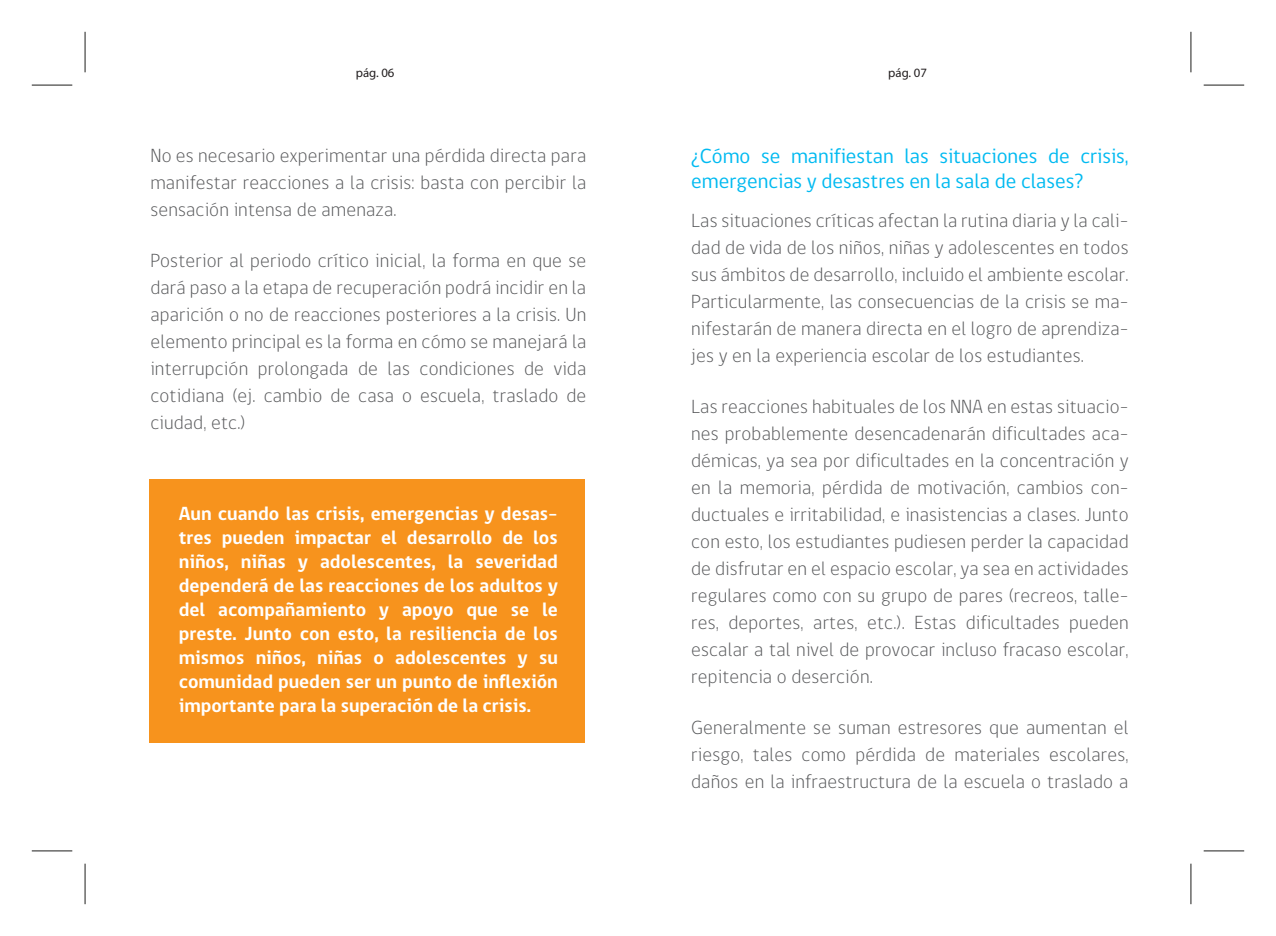
<style>
.page{position:relative;width:1276px;height:936px;background:#fff}
.page>*{position:absolute;margin:0;border:0;box-sizing:border-box;transform-origin:0 0}
.t1{font:21px/25.2px "gob CL";color:#00baf1}
.t2{font:300 19.5px/27px "gob CL";letter-spacing:.01em;color:#57585a;text-align:justify}
.t3{font:700 19.5px/24px "gob CL";color:#fff;text-align:justify}
.t4{font:12.75px "Myriad Pro";color:#231f20}
</style>
<div class="page">
<div style="left:149px;top:480px;width:436px;height:263px;background:#f7931d"></div>
<hr style="left:32px;top:85px;width:40px;height:1px;background:#1d1d1b">
<hr style="left:1203px;top:85px;width:41px;height:1px;background:#1d1d1b">
<hr style="left:32px;top:850px;width:40px;height:1px;background:#1d1d1b">
<hr style="left:1203px;top:850px;width:41px;height:1px;background:#1d1d1b">
<hr style="left:85px;top:32px;width:1px;height:40px;background:#1d1d1b">
<hr style="left:85px;top:863px;width:1px;height:41px;background:#1d1d1b">
<hr style="left:1190px;top:32px;width:1px;height:40px;background:#1d1d1b">
<hr style="left:1190px;top:863px;width:1px;height:41px;background:#1d1d1b">
<p class="t4" style="left:356px;top:66px;width:40px">pág. 06</p>
<p class="t4" style="left:888px;top:66px;width:40px">pág. 07</p>
<p class="t2" style="left:150px;top:142px;width:437px">No es necesario experimentar una pérdida directa para manifestar reacciones a la crisis: basta con percibir la sensación intensa de amenaza.</p>
<p class="t2" style="left:150px;top:247px;width:437px">Posterior al periodo crítico inicial, la forma en que se dará paso a la etapa de recuperación podrá incidir en la aparición o no de reacciones posteriores a la crisis. Un elemento principal es la forma en cómo se manejará la interrupción prolongada de las condiciones de vida cotidiana (ej. cambio de casa o escuela, traslado de ciudad, etc.)</p>
<p class="t3" style="left:179px;top:501px;width:381px">Aun cuando las crisis, emergencias y desas&shy;tres pueden impactar el desarrollo de los niños, niñas y adolescentes, la severidad dependerá de las reacciones de los adultos y del acompañamiento y apoyo que se le preste. Junto con esto, la resiliencia de los mismos niños, niñas o adolescentes y su comunidad pueden ser un punto de inflexión importante para la superación de la crisis.</p>
<p class="t1" style="left:691px;top:143px;width:439px">¿Cómo se manifiestan las situaciones de crisis, emergencias y desastres en la sala de clases?</p>
<p class="t2" style="left:691px;top:207px;width:439px">Las situaciones críticas afectan la rutina diaria y la cali&shy;dad de vida de los niños, niñas y adolescentes en todos sus ámbitos de desarrollo, incluido el ambiente escolar.<br>Particularmente, las consecuencias de la crisis se ma&shy;nifestarán de manera directa en el logro de aprendiza&shy;jes y en la experiencia escolar de los estudiantes.</p>
<p class="t2" style="left:691px;top:393px;width:439px">Las reacciones habituales de los NNA en estas situacio&shy;nes probablemente desencadenarán dificultades aca&shy;démicas, ya sea por dificultades en la concentración y en la memoria, pérdida de motivación, cambios con&shy;ductuales e irritabilidad, e inasistencias a clases. Junto con esto, los estudiantes pudiesen perder la capacidad de disfrutar en el espacio escolar, ya sea en actividades regulares como con su grupo de pares (recreos, talle&shy;res, deportes, artes, etc.). Estas dificultades pueden escalar a tal nivel de provocar incluso fracaso escolar, repitencia o deserción.</p>
<p class="t2" style="left:691px;top:714px;width:439px">Generalmente se suman estresores que aumentan el riesgo, tales como pérdida de materiales escolares, daños en la infraestructura de la escuela o traslado a</p>
</div>
